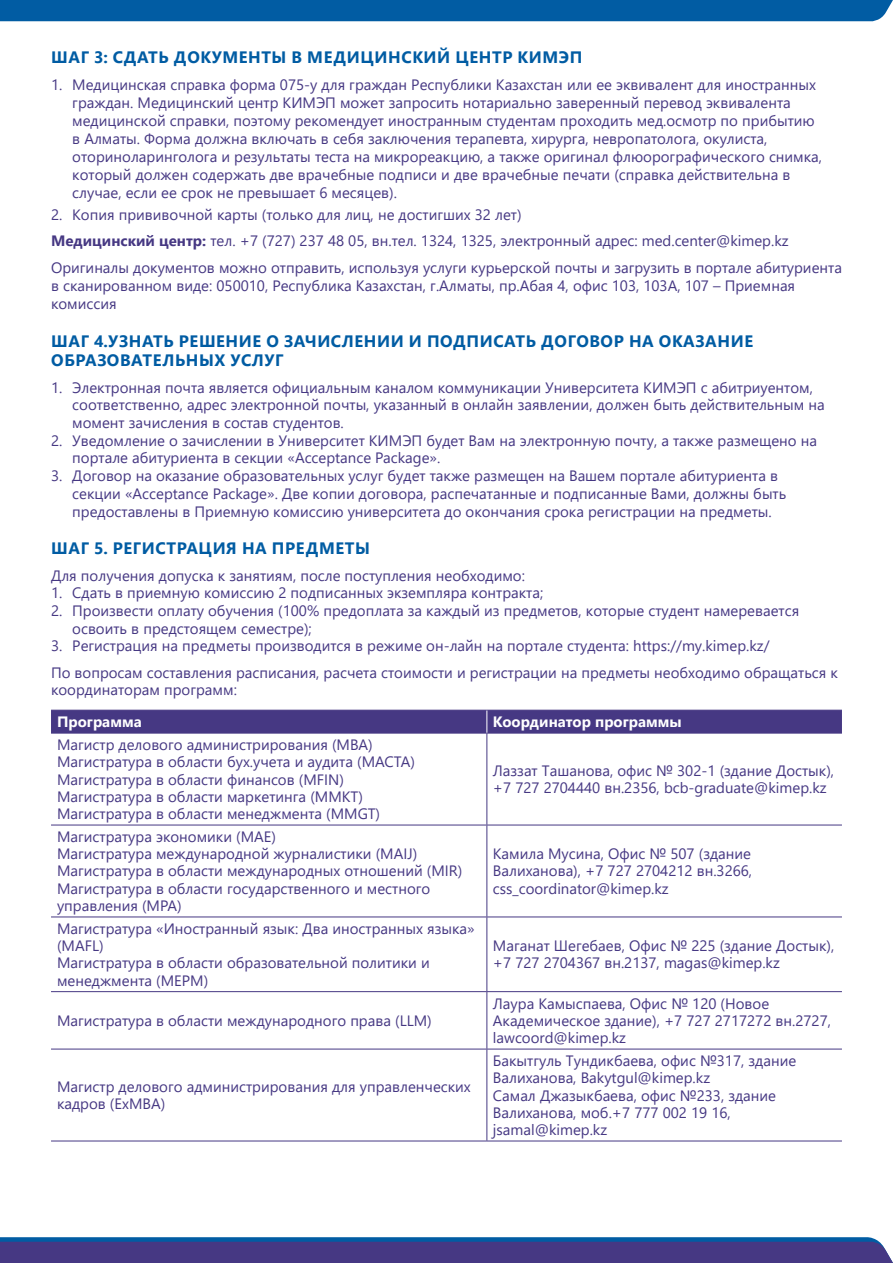
<style>
.page{position:relative;width:893px;height:1263px;background:#fff}
.page>*{position:absolute;margin:0;border:0;box-sizing:border-box;transform-origin:0 0}
.t1{font:700 16.5px "Segoe UI";letter-spacing:.035em;color:#015ca3}
.t2{font:15px/17.2px "Segoe UI";color:#463883}
.t3{font:700 15px "Segoe UI";color:#fff}
.s1{font-weight:700}
</style>
<div class="page">
<hr style="left:51px;top:733px;width:436px;height:1px;background:#463883">
<hr style="left:487px;top:733px;width:355px;height:1px;background:#463883">
<hr style="left:486px;top:733px;width:1px;height:92px;background:#463883">
<hr style="left:51px;top:825px;width:436px;height:1px;background:#463883">
<hr style="left:487px;top:825px;width:355px;height:1px;background:#463883">
<hr style="left:486px;top:825px;width:1px;height:91px;background:#463883">
<hr style="left:51px;top:916px;width:436px;height:1px;background:#463883">
<hr style="left:487px;top:916px;width:355px;height:1px;background:#463883">
<hr style="left:486px;top:917px;width:1px;height:74px;background:#463883">
<hr style="left:51px;top:991px;width:436px;height:1px;background:#463883">
<hr style="left:487px;top:991px;width:355px;height:1px;background:#463883">
<hr style="left:486px;top:992px;width:1px;height:57px;background:#463883">
<hr style="left:51px;top:1049px;width:436px;height:1px;background:#463883">
<hr style="left:487px;top:1049px;width:355px;height:1px;background:#463883">
<hr style="left:486px;top:1049px;width:1px;height:91px;background:#463883">
<hr style="left:51px;top:1140px;width:436px;height:1px;background:#463883">
<hr style="left:487px;top:1140px;width:355px;height:1px;background:#463883">
<div style="left:51px;top:710px;width:791px;height:23px;background:#463883"></div>
<div style="left:0;top:0;width:893px;height:21px;background:#015ca3"></div>
<svg style="left:0;top:1237px;width:893px;height:26px;background:#3d418a"></svg>
<p class="t1" style="left:51px;top:42px;width:533px">ШАГ 3: СДАТЬ ДОКУМЕНТЫ В МЕДИЦИНСКИЙ ЦЕНТР КИМЭП</p>
<p class="t2" style="left:72px;top:74px;width:751px;line-height:18px;text-indent:-21px">1. Медицинская справка форма 075-y для граждан Республики Казахстан или ее эквивалент для иностранных граждан. Медицинский центр КИМЭП может запросить нотариально заверенный перевод эквивалента медицинской справки, поэтому рекомендует иностранным студентам проходить мед.осмотр по прибытию в Алматы. Форма должна включать в себя заключения терапевта, хирурга, невропатолога, окулиста, оториноларинголога и результаты теста на микрореакцию, а также оригинал флюорографического снимка, который должен содержать две врачебные подписи и две врачебные печати (справка действительна в случае, если ее срок не превышает 6 месяцев).</p>
<p class="t2" style="left:51px;top:200px;width:792px;line-height:26.5px">2. Копия прививочной карты (только для лиц, не достигших 32 лет)<br><span class="s1">Медицинский центр:</span> тел. +7 (727) 237 48 05, вн.тел. 1324, 1325, электронный адрес: med.center@kimep.kz<br>Оригиналы документов можно отправить, используя услуги курьерской почты и загрузить в портале абитуриента</p>
<p class="t2" style="left:51px;top:275px;width:746px;line-height:18px">в сканированном виде: 050010, Республика Казахстан, г.Алматы, пр.Абая 4, офис 103, 103А, 107 – Приемная комиссия</p>
<p class="t1" style="left:51px;top:325px;width:80px">ШАГ 4.Узнать</p>
<p class="t1" style="left:179px;top:325px;width:13px">решение</p>
<p class="t1" style="left:266px;top:325px;width:64px">озачислении</p>
<p class="t1" style="left:409px;top:325px;width:32px">и подписать</p>
<p class="t1" style="left:541px;top:325px;width:13px">договор</p>
<p class="t1" style="left:629px;top:325px;width:43px">на оказание</p>
<p class="t1" style="left:51px;top:345px;width:37px">образовательны</p>
<p class="t1" style="left:215px;top:345px;width:28px">х услуг</p>
<p class="t2" style="left:72px;top:377px;width:754px;line-height:17.7px;text-indent:-21px">1. Электронная почта является официальным каналом коммуникации Университета КИМЭП с абитриуентом, соответственно, адрес электронной почты, указанный в онлайн заявлении, должен быть действительным на момент зачисления в состав студентов.</p>
<p class="t2" style="left:72px;top:430px;width:746px;line-height:17.7px;text-indent:-21px">2. Уведомление о зачислении в Университет КИМЭП будет Вам на электронную почту, а также размещено на портале абитуриента в секции «Acceptance Package».</p>
<p class="t2" style="left:72px;top:466px;width:715px;line-height:17.7px;text-indent:-21px">3. Договор на оказание образовательных услуг будет также размещен на Вашем портале абитуриента в секции «Acceptance Package». Две копии договора, распечатанные и подписанные Вами, должны быть предоставлены в Приемную комиссию университета до окончания срока регистрации на предметы.</p>
<p class="t1" style="left:51px;top:533px;width:85px">Шаг 5. Регистрация</p>
<p class="t1" style="left:242px;top:533px;width:43px">на предметы</p>
<p class="t2" style="left:51px;top:565px;width:475px">Для получения допуска к занятиям, после поступления необходимо:</p>
<p class="t2" style="left:51px;top:583px;width:494px">1. Сдать в приемную комиссию 2 подписанных экземпляра контракта;</p>
<p class="t2" style="left:72px;top:600px;width:728px;line-height:17.7px;text-indent:-21px">2. Произвести оплату обучения (100% предоплата за каждый из предметов, которые студент намеревается освоить в предстоящем семестре);</p>
<p class="t2" style="left:51px;top:632px;width:788px;line-height:26.2px">3. Регистрация на предметы производится в режиме он-лайн на портале студента: https://my.kimep.kz/<br>По вопросам составления расписания, расчета стоимости и регистрации на предметы необходимо обращаться к</p>
<p class="t2" style="left:51px;top:680px;width:187px">координаторам программ:</p>
<p class="t3" style="left:57px;top:708px;width:86px">Программа</p>
<p class="t3" style="left:493px;top:708px;width:190px">Координатор программы</p>
<p class="t2" style="left:57px;top:735px;width:359px">Магистр делового администрирования (MBA)<br>Магистратура в области бух.учета и аудита (MACTA)<br>Магистратура в области финансов (MFIN)<br>Магистратура в области маркетинга (MMKT)<br>Магистратура в области менеджмента (MMGT)</p>
<p class="t2" style="left:493px;top:761px;width:343px">Лаззат Ташанова, офис № 302-1 (здание Достык), +7 727 2704440 вн.2356, bcb-graduate@kimep.kz</p>
<p class="t2" style="left:57px;top:827px;width:407px">Магистратура экономики (MAE)<br>Магистратура международной журналистики (MAIJ)<br>Магистратура в области международных отношений (MIR)<br>Магистратура в области государственного и местного управления (MPA)</p>
<p class="t2" style="left:57px;top:918px;width:419px">Магистратура «Иностранный язык: Два иностранных языка» (MAFL)<br>Магистратура в области образовательной политики и менеджмента (MEPM)</p>
<p class="t2" style="left:57px;top:1010px;width:376px">Магистратура в области международного права (LLM)</p>
<p class="t2" style="left:57px;top:1076px;width:415px">Магистр делового администрирования для управленческих кадров (ExMBA)</p>
<p class="t2" style="left:493px;top:844px;width:261px;text-align:justify">Камила Мусина, Офис № 507 (здание Валиханова), +7 727 2704212 вн.3266, css_coordinator@kimep.kz</p>
<p class="t2" style="left:493px;top:936px;width:343px">Маганат Шегебаев, Офис № 225 (здание Достык), +7 727 2704367 вн.2137, magas@kimep.kz</p>
<p class="t2" style="left:493px;top:993px;width:340px">Лаура Камыспаева, Офис № 120 (Новое<br>Академическое здание), +7 727 2717272 вн.2727, lawcoord@kimep.kz</p>
<p class="t2" style="left:493px;top:1051px;width:305px">Бакытгуль Тундикбаева, офис №317, здание<br>Валиханова, Bakytgul@kimep.kz<br>Самал Джазыкбаева, офис №233, здание<br>Валиханова, моб.+7 777 002 19 16, jsamal@kimep.kz</p>
</div>
